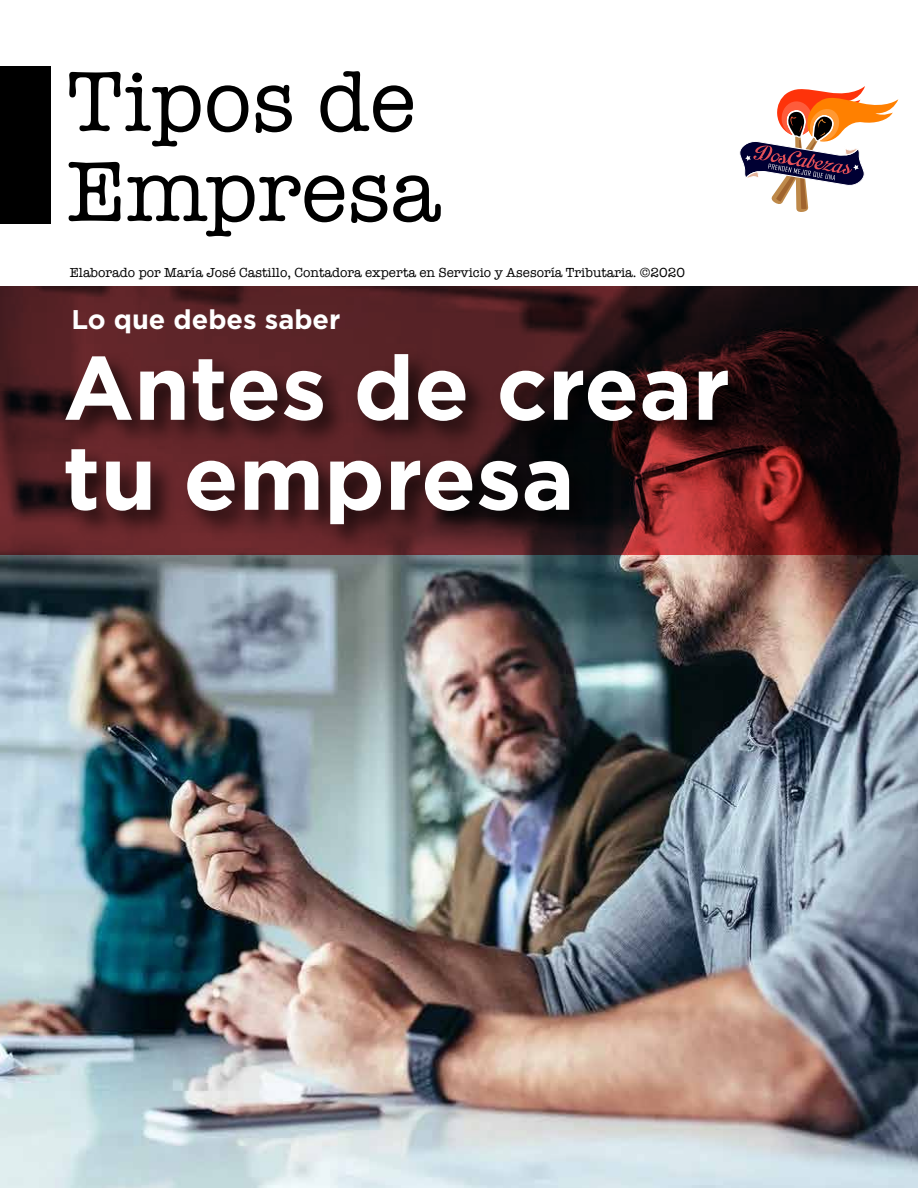
<style>
.page{position:relative;width:918px;height:1188px;background:#fff}
.page>*{position:absolute;margin:0;border:0;box-sizing:border-box;transform-origin:0 0}
.t1{font:700 90px/90px "Gotham";color:#fff}
.t2{font:87.75px/90px "American Typewriter";color:#000}
.t3{font:700 27px "Gotham";color:#fff}
.t4{font:13.5px "American Typewriter";color:#000}
</style>
<div class="page">
<img style="left:0;top:555px;width:918px;height:633px">
<svg style="left:0;top:286px;width:918px;height:269px;background:#381618"></svg>
<svg style="left:739px;top:86px;width:159px;height:126px"></svg>
<div style="left:0;top:67px;width:51px;height:157px;background:#000"></div>
<img style="left:51px;top:331px;width:713px;height:228px">
<h2 class="t2" style="left:67px;top:54px;width:375px">Tipos de<br>Empresa</h2>
<p class="t4" style="left:70px;top:262px;width:617px">Elaborado por María José Castillo, Contadora experta en Servicio y Asesoría Tributaria. ©2020</p>
<h3 class="t3" style="left:71px;top:304px;width:270px">Lo que debes saber</h3>
<h1 class="t1" style="left:63px;top:341px;width:669px">Antes de crear tu empresa</h1>
</div>
